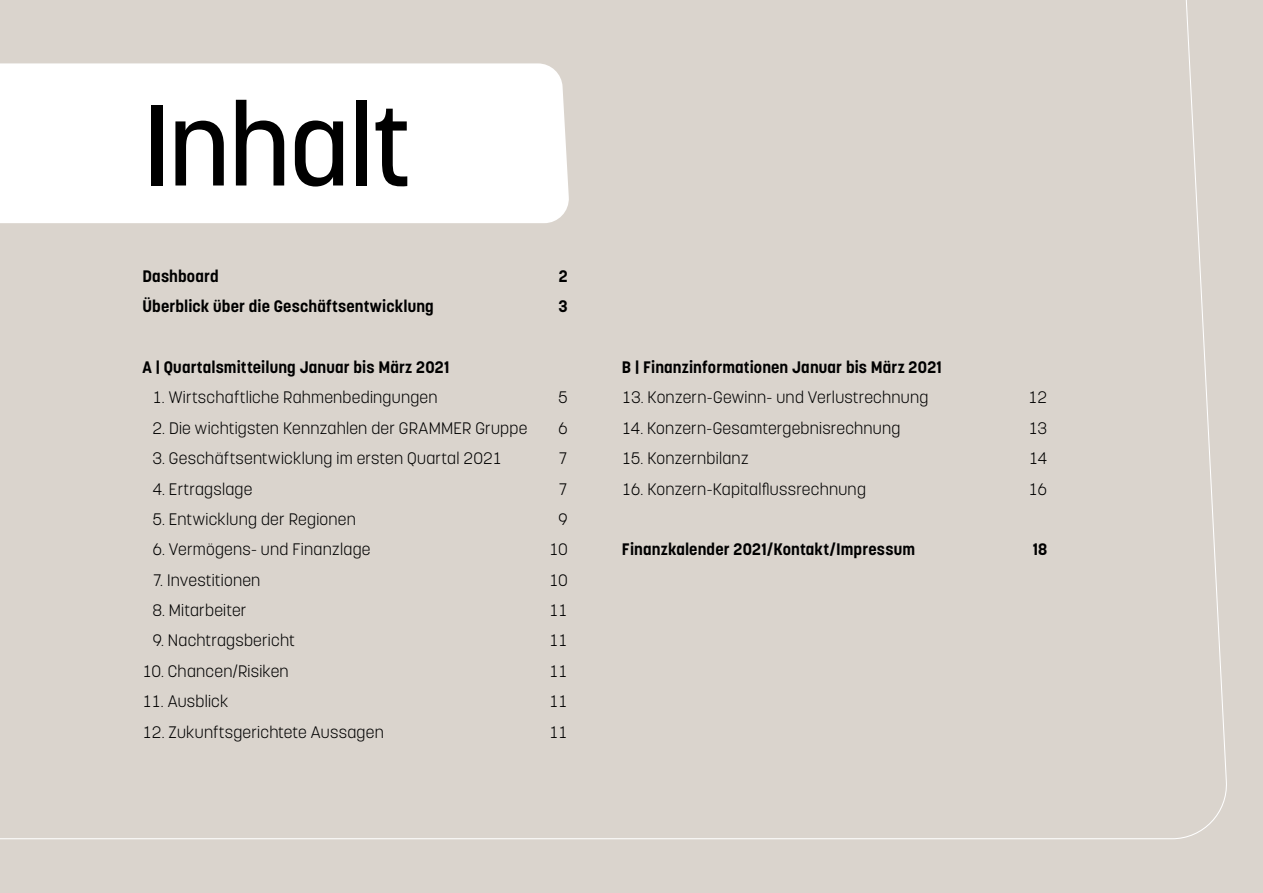
<style>
.page{position:relative;width:1263px;height:893px;background:#dad4cd}
.page>*{position:absolute;margin:0;border:0;box-sizing:border-box;transform-origin:0 0}
.t1{font:500 114px "Korolev";letter-spacing:-.015em;color:#000}
.t2{font:300 16.5px "Korolev";letter-spacing:.015em;color:#000}
.t3{font:700 16.5px "Korolev";letter-spacing:.01em;color:#000}
</style>
<div class="page">
<div style="left:0;top:63px;width:569px;height:160px;background:#fff"></div>
<h1 class="t1" style="left:142px;top:73px;width:270px">Inhalt</h1>
<p class="t3" style="left:142px;top:266px;width:78px">Dashboard</p>
<p class="t3" style="left:559px;top:266px;width:10px">2</p>
<p class="t3" style="left:142px;top:296px;width:293px">Überblick über die Geschäftsentwicklung</p>
<p class="t3" style="left:559px;top:296px;width:11px">3</p>
<p class="t3" style="left:142px;top:357px;width:308px">A | Quartalsmitteilung Januar bis März 2021</p>
<p class="t2" style="left:152px;top:387px;width:287px">1. Wirtschaftliche Rahmenbedingungen</p>
<p class="t2" style="left:558px;top:387px;width:11px">5</p>
<p class="t2" style="left:152px;top:417px;width:377px">2. Die wichtigsten Kennzahlen der GRAMMER Gruppe</p>
<p class="t2" style="left:558px;top:417px;width:11px">6</p>
<p class="t2" style="left:152px;top:448px;width:351px">3. Geschäftsentwicklung im ersten Quartal 2021</p>
<p class="t2" style="left:558px;top:448px;width:11px">7</p>
<p class="t2" style="left:152px;top:478px;width:102px">4. Ertragslage</p>
<p class="t2" style="left:558px;top:478px;width:11px">7</p>
<p class="t2" style="left:152px;top:509px;width:205px">5. Entwicklung der Regionen</p>
<p class="t2" style="left:558px;top:509px;width:11px">9</p>
<p class="t2" style="left:152px;top:539px;width:220px">6. Vermögens- und Finanzlage</p>
<p class="t2" style="left:549px;top:539px;width:20px">10</p>
<p class="t2" style="left:152px;top:569px;width:110px">7. Investitionen</p>
<p class="t2" style="left:549px;top:569px;width:20px">10</p>
<p class="t2" style="left:152px;top:600px;width:96px">8. Mitarbeiter</p>
<p class="t2" style="left:549px;top:600px;width:20px">11</p>
<p class="t2" style="left:152px;top:630px;width:144px">9. Nachtragsbericht</p>
<p class="t2" style="left:549px;top:630px;width:20px">11</p>
<p class="t2" style="left:142px;top:660px;width:148px">10. Chancen/Risiken</p>
<p class="t2" style="left:549px;top:660px;width:20px">11</p>
<p class="t2" style="left:142px;top:691px;width:87px">11. Ausblick</p>
<p class="t2" style="left:549px;top:691px;width:20px">11</p>
<p class="t2" style="left:142px;top:721px;width:243px">12. Zukunftsgerichtete Aussagen</p>
<p class="t2" style="left:549px;top:721px;width:20px">11</p>
<p class="t3" style="left:622px;top:357px;width:321px">B | Finanzinformationen Januar bis März 2021</p>
<p class="t2" style="left:622px;top:387px;width:308px">13. Konzern-Gewinn- und Verlustrechnung</p>
<p class="t2" style="left:1028px;top:387px;width:21px">12</p>
<p class="t2" style="left:622px;top:417px;width:280px">14. Konzern-Gesamtergebnisrechnung</p>
<p class="t2" style="left:1028px;top:417px;width:20px">13</p>
<p class="t2" style="left:622px;top:448px;width:128px">15. Konzernbilanz</p>
<p class="t2" style="left:1029px;top:448px;width:20px">14</p>
<p class="t2" style="left:622px;top:478px;width:245px">16. Konzern-Kapitalflussrechnung</p>
<p class="t2" style="left:1028px;top:478px;width:20px">16</p>
<p class="t3" style="left:622px;top:539px;width:295px">Finanzkalender 2021/Kontakt/Impressum</p>
<p class="t3" style="left:1033px;top:539px;width:16px">18</p>
</div>
